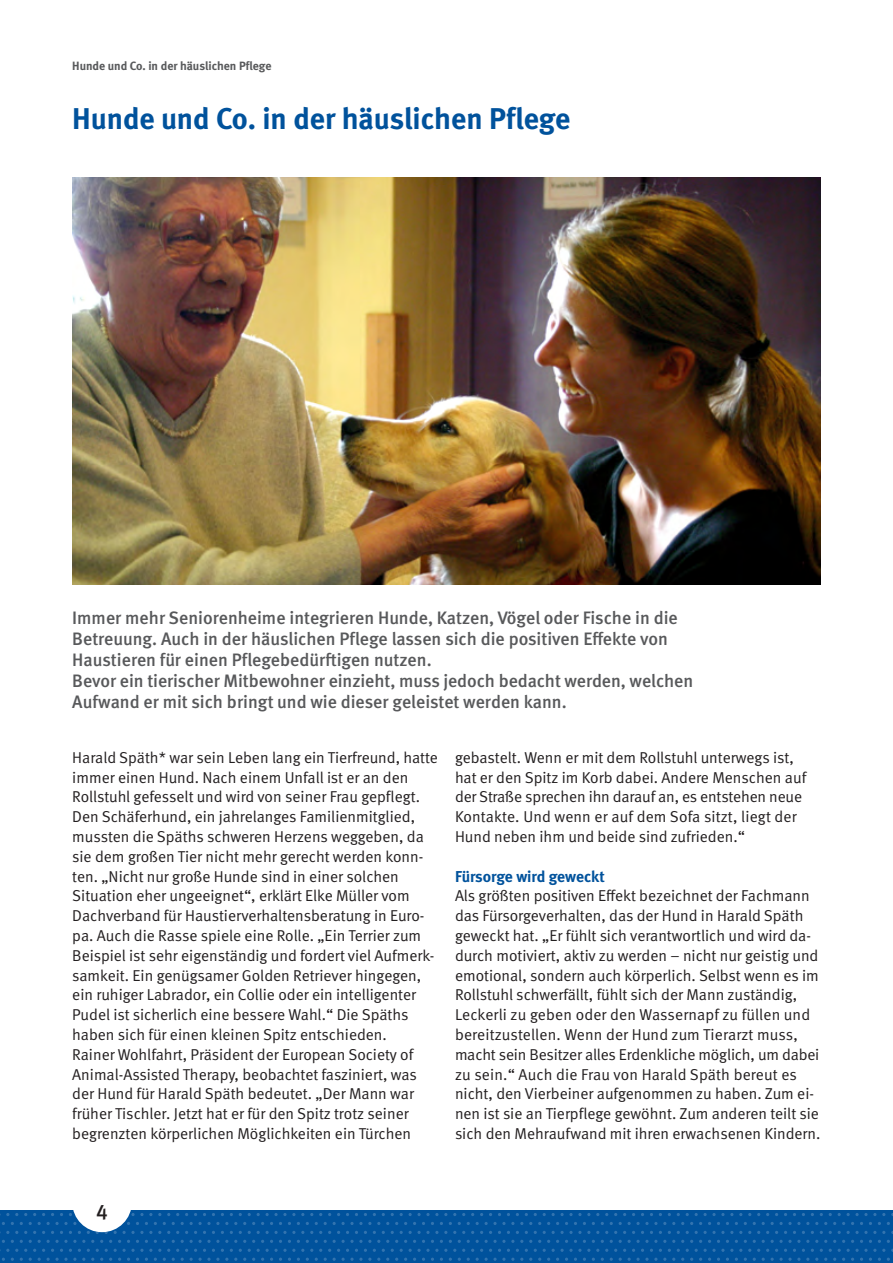
<style>
.page{position:relative;width:893px;height:1263px;background:#fff}
.page>*{position:absolute;margin:0;border:0;box-sizing:border-box;transform-origin:0 0}
.t1{font:700 30px "DGUV Meta";color:#00529c}
.t2{font:500 21px "DGUV Meta";color:#231f20}
.t3{font:500 18px/21px "DGUV Meta";color:#58595b}
.t4{font:15.75px/19.8px "DGUV Meta";color:#231f20}
.t5{font:700 15.75px "DGUV Meta";letter-spacing:-.005em;color:#00529c}
.t6{font:700 12px "DGUV Meta";color:#58595b}
</style>
<div class="page">
<div style="left:0;top:1210px;width:893px;height:53px;background:#00529c"></div>
<svg style="left:190px;top:1222px;width:38px;height:3px"></svg>
<svg style="left:333px;top:1222px;width:38px;height:3px"></svg>
<svg style="left:476px;top:1222px;width:38px;height:3px"></svg>
<svg style="left:619px;top:1222px;width:38px;height:3px"></svg>
<svg style="left:762px;top:1222px;width:38px;height:3px"></svg>
<svg style="left:190px;top:1240px;width:38px;height:3px"></svg>
<svg style="left:333px;top:1240px;width:38px;height:3px"></svg>
<svg style="left:476px;top:1240px;width:38px;height:3px"></svg>
<svg style="left:619px;top:1240px;width:38px;height:3px"></svg>
<svg style="left:762px;top:1240px;width:38px;height:3px"></svg>
<svg style="left:129px;top:1213px;width:23px;height:3px"></svg>
<svg style="left:257px;top:1213px;width:38px;height:3px"></svg>
<svg style="left:400px;top:1213px;width:47px;height:3px"></svg>
<svg style="left:552px;top:1213px;width:38px;height:3px"></svg>
<svg style="left:695px;top:1213px;width:38px;height:3px"></svg>
<svg style="left:838px;top:1213px;width:38px;height:3px"></svg>
<svg style="left:114px;top:1231px;width:38px;height:3px"></svg>
<svg style="left:257px;top:1231px;width:38px;height:3px"></svg>
<svg style="left:400px;top:1231px;width:47px;height:3px"></svg>
<svg style="left:552px;top:1231px;width:38px;height:3px"></svg>
<svg style="left:695px;top:1231px;width:38px;height:3px"></svg>
<svg style="left:838px;top:1231px;width:38px;height:3px"></svg>
<svg style="left:172px;top:1249px;width:173px;height:12px"></svg>
<svg style="left:346px;top:1249px;width:186px;height:12px"></svg>
<svg style="left:534px;top:1249px;width:173px;height:12px"></svg>
<svg style="left:708px;top:1249px;width:182px;height:12px"></svg>
<svg style="left:47px;top:1222px;width:35px;height:3px"></svg>
<svg style="left:47px;top:1240px;width:38px;height:3px"></svg>
<svg style="left:0;top:1249px;width:170px;height:12px"></svg>
<div style="left:72px;top:1172px;width:60px;height:60px;background:#fff;border-radius:50%"></div>
<img style="left:72px;top:178px;width:749px;height:407px">
<p class="t6" style="left:72px;top:58px;width:201px">Hunde und Co. in der häuslichen Pflege</p>
<h1 class="t1" style="left:72px;top:101px;width:500px">Hunde und Co. in der häuslichen Pflege</h1>
<p class="t3" style="left:72px;top:608px;width:622px">Immer mehr Seniorenheime integrieren Hunde, Katzen, Vögel oder Fische in die Betreuung. Auch in der häuslichen Pflege lassen sich die positiven Effekte von Haustieren für einen Pflegebedürftigen nutzen.<br>Bevor ein tierischer Mitbewohner einzieht, muss jedoch bedacht werden, welchen Aufwand er mit sich bringt und wie dieser geleistet werden kann.</p>
<p class="t4" style="left:72px;top:748px;width:367px">Harald Späth* war sein Leben lang ein Tierfreund, hatte immer einen Hund. Nach einem Unfall ist er an den Rollstuhl gefesselt und wird von seiner Frau gepflegt.<br>Den Schäferhund, ein jahrelanges Familienmitglied, mussten die Späths schweren Herzens weggeben, da sie dem großen Tier nicht mehr gerecht werden konn&shy;ten. „Nicht nur große Hunde sind in einer solchen Situation eher ungeeignet“, erklärt Elke Müller vom Dachverband für Haustierverhaltensberatung in Euro&shy;pa. Auch die Rasse spiele eine Rolle. „Ein Terrier zum Beispiel ist sehr eigenständig und fordert viel Aufmerk&shy;samkeit. Ein genügsamer Golden Retriever hingegen, ein ruhiger Labrador, ein Collie oder ein intelligenter Pudel ist sicherlich eine bessere Wahl.“ Die Späths haben sich für einen kleinen Spitz entschieden.<br>Rainer Wohlfahrt, Präsident der European Society of Animal-Assisted Therapy, beobachtet fasziniert, was der Hund für Harald Späth bedeutet. „Der Mann war früher Tischler. Jetzt hat er für den Spitz trotz seiner begrenzten körperlichen Möglichkeiten ein Türchen</p>
<p class="t4" style="left:455px;top:748px;width:353px">gebastelt. Wenn er mit dem Rollstuhl unterwegs ist, hat er den Spitz im Korb dabei. Andere Menschen auf der Straße sprechen ihn darauf an, es entstehen neue Kontakte. Und wenn er auf dem Sofa sitzt, liegt der Hund neben ihm und beide sind zufrieden.“</p>
<p class="t5" style="left:455px;top:867px;width:151px">Fürsorge wird geweckt</p>
<p class="t4" style="left:455px;top:886px;width:367px">Als größten positiven Effekt bezeichnet der Fachmann das Fürsorgeverhalten, das der Hund in Harald Späth geweckt hat. „Er fühlt sich verantwortlich und wird da&shy;durch motiviert, aktiv zu werden – nicht nur geistig und emotional, sondern auch körperlich. Selbst wenn es im Rollstuhl schwerfällt, fühlt sich der Mann zuständig, Leckerli zu geben oder den Wassernapf zu füllen und bereitzustellen. Wenn der Hund zum Tierarzt muss, macht sein Besitzer alles Erdenkliche möglich, um dabei zu sein.“ Auch die Frau von Harald Späth bereut es nicht, den Vierbeiner aufgenommen zu haben. Zum ei&shy;nen ist sie an Tierpflege gewöhnt. Zum anderen teilt sie sich den Mehraufwand mit ihren erwachsenen Kindern.</p>
<h2 class="t2" style="left:96px;top:1200px;width:13px">4</h2>
</div>
